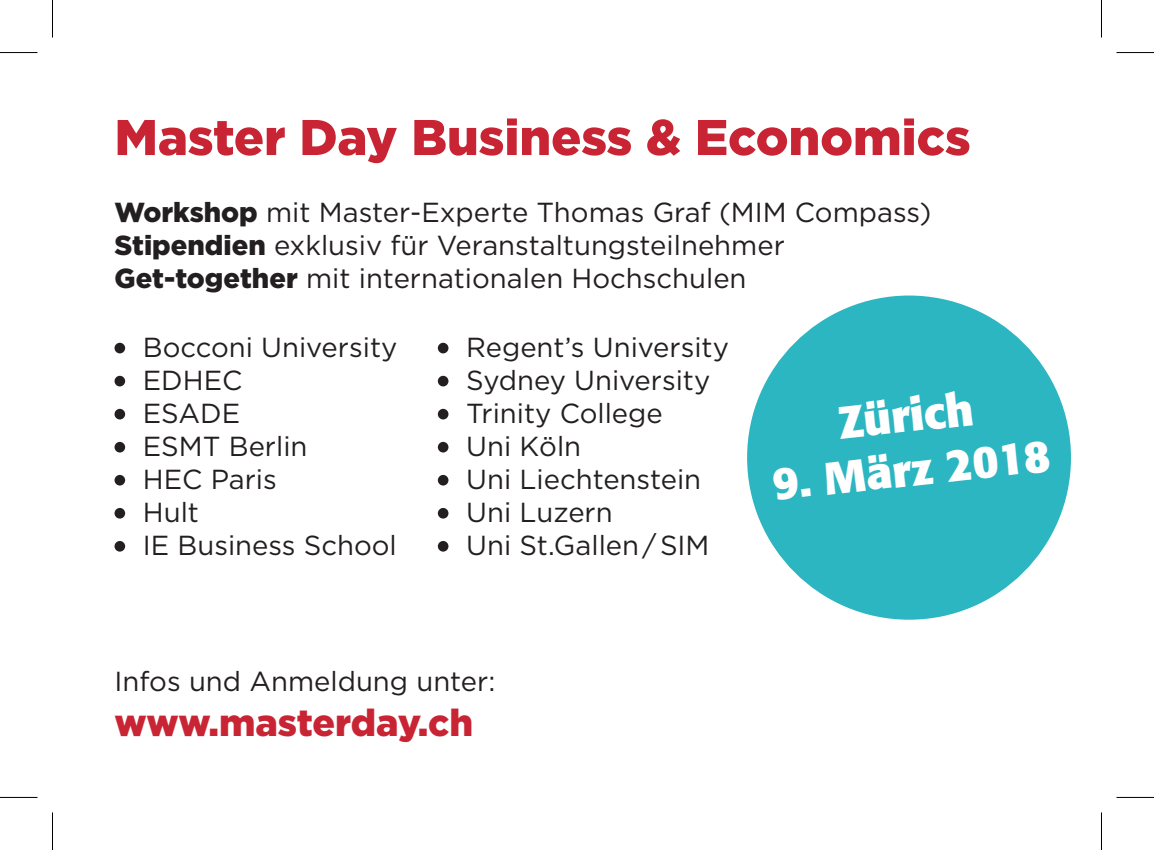
<style>
.page{position:relative;width:1154px;height:850px;background:#fff}
.page>*{position:absolute;margin:0;border:0;box-sizing:border-box;transform-origin:0 0}
.t1{font:900 50px "Gotham HTF";color:#c82434}
.t2{font:700 45px "Formata";color:#fff}
.t3{font:900 37.5px "Gotham HTF";letter-spacing:-.01em;color:#c82434}
.t4{font:27.5px/33px "Gotham HTF";color:#231f20}
.s1{font-weight:900}
</style>
<div class="page">
<div style="left:747px;top:295px;width:324px;height:324px;background:#2cb6c1;border-radius:50%"></div>
<div style="left:115px;top:342px;width:10px;height:11px;background:#231f20;border-radius:50%"></div>
<div style="left:115px;top:375px;width:10px;height:11px;background:#231f20;border-radius:50%"></div>
<div style="left:115px;top:408px;width:10px;height:11px;background:#231f20;border-radius:50%"></div>
<div style="left:115px;top:441px;width:10px;height:11px;background:#231f20;border-radius:50%"></div>
<div style="left:115px;top:474px;width:10px;height:11px;background:#231f20;border-radius:50%"></div>
<div style="left:115px;top:507px;width:10px;height:11px;background:#231f20;border-radius:50%"></div>
<div style="left:115px;top:540px;width:10px;height:11px;background:#231f20;border-radius:50%"></div>
<div style="left:438px;top:342px;width:10px;height:11px;background:#231f20;border-radius:50%"></div>
<div style="left:438px;top:375px;width:10px;height:11px;background:#231f20;border-radius:50%"></div>
<div style="left:438px;top:408px;width:10px;height:11px;background:#231f20;border-radius:50%"></div>
<div style="left:438px;top:441px;width:10px;height:11px;background:#231f20;border-radius:50%"></div>
<div style="left:438px;top:474px;width:10px;height:11px;background:#231f20;border-radius:50%"></div>
<div style="left:438px;top:507px;width:10px;height:11px;background:#231f20;border-radius:50%"></div>
<div style="left:438px;top:540px;width:10px;height:11px;background:#231f20;border-radius:50%"></div>
<hr style="left:0;top:52px;width:38px;height:1px;background:#000">
<hr style="left:1116px;top:52px;width:38px;height:1px;background:#000">
<hr style="left:0;top:796px;width:38px;height:1px;background:#000">
<hr style="left:1116px;top:796px;width:38px;height:1px;background:#000">
<hr style="left:52px;top:0;width:1px;height:38px;background:#000">
<hr style="left:52px;top:812px;width:1px;height:37px;background:#000">
<hr style="left:1101px;top:0;width:1px;height:38px;background:#000">
<hr style="left:1101px;top:812px;width:1px;height:37px;background:#000">
<h1 class="t1" style="left:115px;top:108px;width:858px">Master Day Business &amp; Economics</h1>
<p class="t4" style="left:115px;top:195px;width:818px"><span class="s1">Workshop</span> mit Master-Experte Thomas Graf (MIM Compass)<br><span class="s1">Stipendien</span> exklusiv für Veranstaltungsteilnehmer<br><span class="s1">Get-together</span> mit internationalen Hochschulen</p>
<p class="t4" style="left:143px;top:330px;width:256px">Bocconi University<br>EDHEC<br>ESADE<br>ESMT Berlin<br>HEC Paris<br>Hult<br>IE Business School</p>
<p class="t4" style="left:466px;top:330px;width:264px">Regent’s University<br>Sydney University<br>Trinity College<br>Uni Köln<br>Uni Liechtenstein<br>Uni Luzern<br>Uni St.Gallen/SIM</p>
<h2 class="t2" style="left:835px;top:395px;width:137px;rotate:-6deg">Zürich</h2>
<h2 class="t2" style="left:770px;top:456px;width:280px;rotate:-6deg">9. März 2018</h2>
<p class="t4" style="left:115px;top:664px;width:382px">Infos und Anmeldung unter:</p>
<h3 class="t3" style="left:115px;top:701px;width:360px">www.masterday.ch</h3>
</div>
